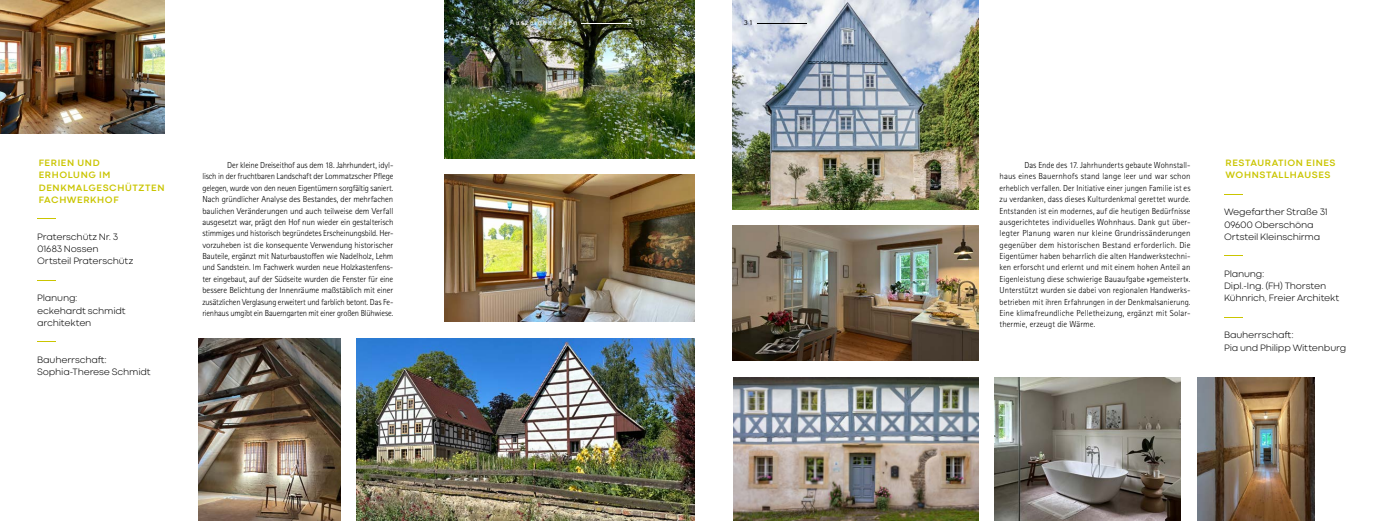
<style>
.page{position:relative;width:1389px;height:521px;background:#fff}
.page>*{position:absolute;margin:0;border:0;box-sizing:border-box;transform-origin:0 0}
.t1{font:300 9.62px/12.2px "Codec Cold";letter-spacing:-.02em;color:#000}
.t2{font:700 9.62px/12.2px "Codec Cold";letter-spacing:.06em;color:#cac500}
.A4_H_Texte_p_fließtext{font:300 8.75px/11.4px "Rotis Sans Serif Pro";color:#000;text-align:justify}
.t3{font:7.44px "Rotis Sans Serif Pro";letter-spacing:.205em;color:#fff}
.t4{font:7.44px "Rotis Sans Serif Pro";color:#000}
</style>
<div class="page">
<img style="left:734px;top:377px;width:244px;height:144px">
<img style="left:1197px;top:377px;width:117px;height:144px">
<img style="left:995px;top:377px;width:185px;height:144px">
<img style="left:733px;top:226px;width:245px;height:135px">
<img style="left:733px;top:0;width:245px;height:209px">
<img style="left:0;top:0;width:165px;height:134px">
<img style="left:199px;top:339px;width:141px;height:182px">
<img style="left:357px;top:339px;width:337px;height:182px">
<img style="left:445px;top:0;width:249px;height:158px">
<img style="left:445px;top:175px;width:249px;height:147px">
<hr style="left:758px;top:23px;width:49px;height:1px;background:#000">
<svg style="left:37px;top:218px;width:19px;height:1px"></svg>
<svg style="left:37px;top:280px;width:19px;height:1px"></svg>
<svg style="left:37px;top:341px;width:19px;height:1px"></svg>
<svg style="left:1224px;top:194px;width:19px;height:1px"></svg>
<svg style="left:1224px;top:255px;width:19px;height:1px"></svg>
<svg style="left:1224px;top:317px;width:19px;height:1px"></svg>
<hr style="left:581px;top:23px;width:50px;height:1px;background:#fff">
<p class="t3" style="left:510px;top:18px;width:69px">Auszeichnungen</p>
<p class="t3" style="left:636px;top:18px;width:11px">30</p>
<p class="t4" style="left:744px;top:18px;width:10px">31</p>
<p class="t2" style="left:39px;top:157px;width:127px">FERIEN UND<br>ERHOLUNG IM<br>DENKMALGESCHÜTZTEN<br>FACHWERKHOF</p>
<p class="t1" style="left:37px;top:231px;width:82px">Praterschütz Nr. 3</p>
<p class="t1" style="left:37px;top:243px;width:98px">01683 Nossen<br>Ortsteil Praterschütz</p>
<p class="t1" style="left:37px;top:292px;width:42px">Planung:</p>
<p class="t1" style="left:37px;top:304px;width:90px">eckehardt schmidt architekten</p>
<p class="t1" style="left:37px;top:354px;width:71px">Bauherrschaft:</p>
<p class="t1" style="left:37px;top:366px;width:115px">Sophia-Therese Schmidt</p>
<p class="A4_H_Texte_p_fließtext" style="left:202px;top:160px;width:193px;text-indent:25px">Der kleine Dreiseithof aus dem 18. Jahrhundert, idyl&shy;lisch in der fruchtbaren Landschaft der Lommatzscher Pflege gelegen, wurde von den neuen Eigentümern sorgfältig saniert.<br>Nach gründlicher Analyse des Bestandes, der mehrfachen baulichen Veränderungen und auch teilweise dem Verfall ausgesetzt war, prägt den Hof nun wieder ein gestalterisch stimmiges und historisch begründetes Erscheinungsbild. Her&shy;vorzuheben ist die konsequente Verwendung historischer Bauteile, ergänzt mit Naturbaustoffen wie Nadelholz, Lehm und Sandstein. Im Fachwerk wurden neue Holzkastenfens&shy;ter eingebaut, auf der Südseite wurden die Fenster für eine bessere Belichtung der Innenräume maßstäblich mit einer zusätzlichen Verglasung erweitert und farblich betont. Das Fe&shy;rienhaus umgibt ein Bauerngarten mit einer großen Blühwiese.</p>
<p class="t2" style="left:1226px;top:157px;width:112px">RESTAURATION EINES<br>WOHNSTALLHAUSES</p>
<p class="A4_H_Texte_p_fließtext" style="left:1000px;top:160px;width:192px;text-indent:25px">Das Ende des 17. Jahrhunderts gebaute Wohnstall&shy;haus eines Bauernhofs stand lange leer und war schon erheblich verfallen. Der Initiative einer jungen Familie ist es zu verdanken, dass dieses Kulturdenkmal gerettet wurde.<br>Entstanden ist ein modernes, auf die heutigen Bedürfnisse ausgerichtetes individuelles Wohnhaus. Dank gut über&shy;legter Planung waren nur kleine Grundrissänderungen gegenüber dem historischen Bestand erforderlich. Die Eigentümer haben beharrlich die alten Handwerkstechni&shy;ken erforscht und erlernt und mit einem hohen Anteil an Eigenleistung diese schwierige Bauaufgabe »gemeistert«.<br>Unterstützt wurden sie dabei von regionalen Handwerks&shy;betrieben mit ihren Erfahrungen in der Denkmalsanierung.<br>Eine klimafreundliche Pelletheizung, ergänzt mit Solar&shy;thermie, erzeugt die Wärme.</p>
<p class="t1" style="left:1224px;top:206px;width:105px">Wegefarther Straße 31<br>09600 Oberschöna<br>Ortsteil Kleinschirma</p>
<p class="t1" style="left:1224px;top:268px;width:42px">Planung:</p>
<p class="t1" style="left:1224px;top:280px;width:117px">Dipl.-Ing. (FH) Thorsten<br>Kühnrich, Freier Architekt</p>
<p class="t1" style="left:1224px;top:329px;width:71px">Bauherrschaft:</p>
<p class="t1" style="left:1224px;top:341px;width:124px">Pia und Philipp Wittenburg</p>
</div>
